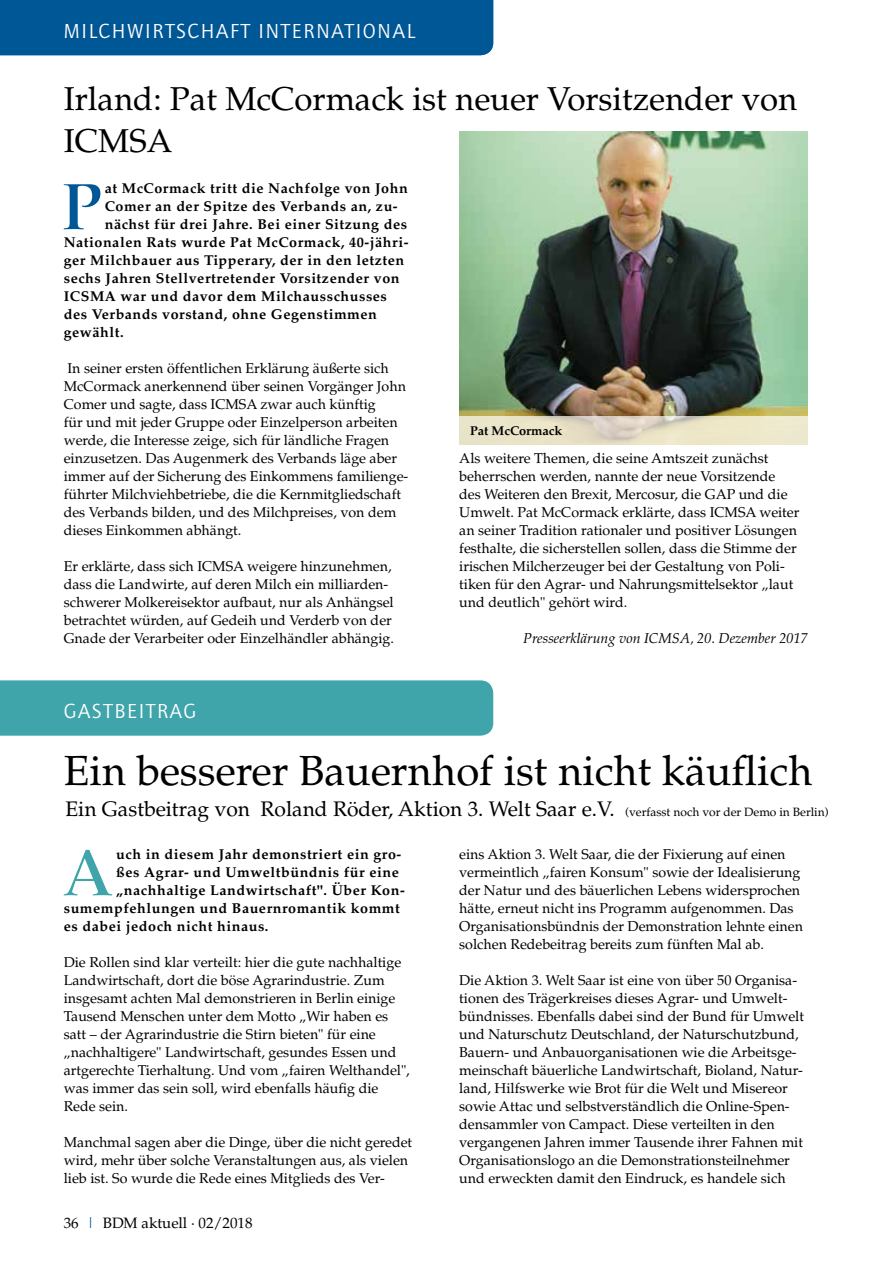
<style>
.page{position:relative;width:893px;height:1263px;background:#fff}
.page>*{position:absolute;margin:0;border:0;box-sizing:border-box;transform-origin:0 0}
.t1{font:500 66px "Palatino";color:#005795}
.t2{font:500 66px "Palatino";color:#3fa5ab}
.t3{font:42px "Palatino";color:#000}
.t4{font:33px/42px "Palatino";color:#000}
.t5{font:21px "Palatino";color:#000}
.t6{font:21px "Quay Itc T";letter-spacing:.08em;color:#fff}
.t7{font:15px "Palatino";color:#000}
.t8{font:14.25px/18px "Palatino";color:#000}
.t9{font:700 14.25px "Palatino";letter-spacing:.04em;color:#000}
.t10{font:italic 14.25px "Palatino";color:#000}
.t11{font:700 12.75px "Palatino";color:#000}
.s1{font-size:12px}
.s2{color:#005795}
</style>
<div class="page">
<div style="left:0;top:0;width:493px;height:55px;background:#005795"></div>
<div style="left:0;top:680px;width:493px;height:56px;background:#3fa5ab"></div>
<img style="left:459px;top:132px;width:349px;height:284px">
<svg style="left:459px;top:416px;width:349px;height:28px;background:#e6e0c6"></svg>
<h3 class="t6" style="left:64px;top:18px;width:353px">MILCHWIRTSCHAFT INTERNATIONAL</h3>
<h3 class="t6" style="left:127px;top:18px;width:234px">POLITIK &amp; -WIRTSCHAFT</h3>
<h3 class="t4" style="left:64px;top:79px;width:735px">Irland: Pat McCormack ist neuer Vorsitzender von<br>ICMSA</h3>
<h1 class="t1" style="left:62px;top:165px;width:42px">P</h1>
<p class="t9" style="left:105px;top:179px;width:305px">at McCormack tritt die Nachfolge von John</p>
<p class="t9" style="left:105px;top:197px;width:294px">Comer an der Spitze des Verbands an, zu-</p>
<p class="t9" style="left:105px;top:215px;width:304px">nächst für drei Jahre. Bei einer Sitzung des</p>
<p class="t9" style="left:64px;top:233px;width:346px">Nationalen Rats wurde Pat McCormack, 40-jähri-</p>
<p class="t9" style="left:64px;top:251px;width:342px">ger Milchbauer aus Tipperary, der in den letzten</p>
<p class="t9" style="left:64px;top:269px;width:337px">sechs Jahren Stellvertretender Vorsitzender von</p>
<p class="t9" style="left:64px;top:287px;width:325px">ICSMA war und davor dem Milchausschusses</p>
<p class="t9" style="left:64px;top:305px;width:315px">des Verbands vorstand, ohne Gegenstimmen</p>
<p class="t9" style="left:64px;top:323px;width:61px">gewählt.</p>
<p class="t8" style="left:64px;top:359px;width:346px">In seiner ersten öffentlichen Erklärung äußerte sich McCormack anerkennend über seinen Vorgänger John Comer und sagte, dass ICMSA zwar auch künftig<br>für und mit jeder Gruppe oder Einzelperson arbeiten werde, die Interesse zeige, sich für ländliche Fragen einzusetzen. Das Augenmerk des Verbands läge aber immer auf der Sicherung des Einkommens familienge&shy;führter Milchviehbetriebe, die die Kernmitgliedschaft des Verbands bilden, und des Milchpreises, von dem dieses Einkommen abhängt.</p>
<p class="t8" style="left:64px;top:557px;width:332px">Er erklärte, dass sich ICMSA weigere hinzunehmen, dass die Landwirte, auf deren Milch ein milliarden&shy;schwerer Molkereisektor aufbaut, nur als Anhängsel betrachtet würden, auf Gedeih und Verderb von der Gnade der Verarbeiter oder Einzelhändler abhängig.</p>
<h3 class="t6" style="left:64px;top:699px;width:134px">GASTBEITRAG</h3>
<p class="t11" style="left:470px;top:422px;width:94px">Pat McCormack</p>
<p class="t8" style="left:459px;top:449px;width:342px">Als weitere Themen, die seine Amtszeit zunächst beherrschen werden, nannte der neue Vorsitzende des Weiteren den Brexit, Mercosur, die GAP und die Umwelt. Pat McCormack erklärte, dass ICMSA weiter an seiner Tradition rationaler und positiver Lösungen festhalte, die sicherstellen sollen, dass die Stimme der irischen Milcherzeuger bei der Gestaltung von Poli&shy;tiken für den Agrar- und Nahrungsmittelsektor „laut und deutlich" gehört wird.</p>
<p class="t10" style="left:523px;top:629px;width:286px">Presseerklärung von ICMSA, 20. Dezember 2017</p>
<h2 class="t3" style="left:64px;top:746px;width:750px">Ein besserer Bauernhof ist nicht käuflich</h2>
<h3 class="t5" style="left:65px;top:796px;width:765px">Ein Gastbeitrag von Roland Röder, Aktion 3. Welt Saar e.V. <span class="s1">(verfasst noch vor der Demo in Berlin)</span></h3>
<h1 class="t2" style="left:62px;top:831px;width:53px">A</h1>
<p class="t9" style="left:116px;top:845px;width:287px">uch in diesem Jahr demonstriert ein gro-</p>
<p class="t8" style="left:459px;top:845px;width:345px">eins Aktion 3. Welt Saar, die der Fixierung auf einen vermeintlich „fairen Konsum" sowie der Idealisierung der Natur und des bäuerlichen Lebens widersprochen hätte, erneut nicht ins Programm aufgenommen. Das Organisationsbündnis der Demonstration lehnte einen solchen Redebeitrag bereits zum fünften Mal ab.</p>
<p class="t8" style="left:459px;top:971px;width:346px">Die Aktion 3. Welt Saar ist eine von über 50 Organisa&shy;tionen des Trägerkreises dieses Agrar- und Umwelt&shy;bündnisses. Ebenfalls dabei sind der Bund für Umwelt und Naturschutz Deutschland, der Naturschutzbund, Bauern- und Anbauorganisationen wie die Arbeitsge&shy;meinschaft bäuerliche Landwirtschaft, Bioland, Natur&shy;land, Hilfswerke wie Brot für die Welt und Misereor sowie Attac und selbstverständlich die Online-Spen&shy;densammler von Campact. Diese verteilten in den vergangenen Jahren immer Tausende ihrer Fahnen mit Organisationslogo an die Demonstrationsteilnehmer und erweckten damit den Eindruck, es handele sich</p>
<p class="t9" style="left:116px;top:863px;width:284px">ßes Agrar- und Umweltbündnis für eine</p>
<p class="t9" style="left:116px;top:881px;width:290px">„nachhaltige Landwirtschaft". Über Kon-</p>
<p class="t9" style="left:64px;top:899px;width:338px">sumempfehlungen und Bauernromantik kommt</p>
<p class="t9" style="left:64px;top:917px;width:206px">es dabei jedoch nicht hinaus.</p>
<p class="t8" style="left:64px;top:953px;width:348px">Die Rollen sind klar verteilt: hier die gute nachhaltige Landwirtschaft, dort die böse Agrarindustrie. Zum insgesamt achten Mal demonstrieren in Berlin einige Tausend Menschen unter dem Motto „Wir haben es satt – der Agrarindustrie die Stirn bieten" für eine „nachhaltigere" Landwirtschaft, gesundes Essen und artgerechte Tierhaltung. Und vom „fairen Welthandel", was immer das sein soll, wird ebenfalls häufig die Rede sein.</p>
<p class="t8" style="left:64px;top:1133px;width:350px">Manchmal sagen aber die Dinge, über die nicht geredet wird, mehr über solche Veranstaltungen aus, als vielen lieb ist. So wurde die Rede eines Mitglieds des Ver-</p>
<p class="t7" style="left:64px;top:1214px;width:190px">36 <span class="s2">|</span> BDM aktuell · 02/2018</p>
</div>
